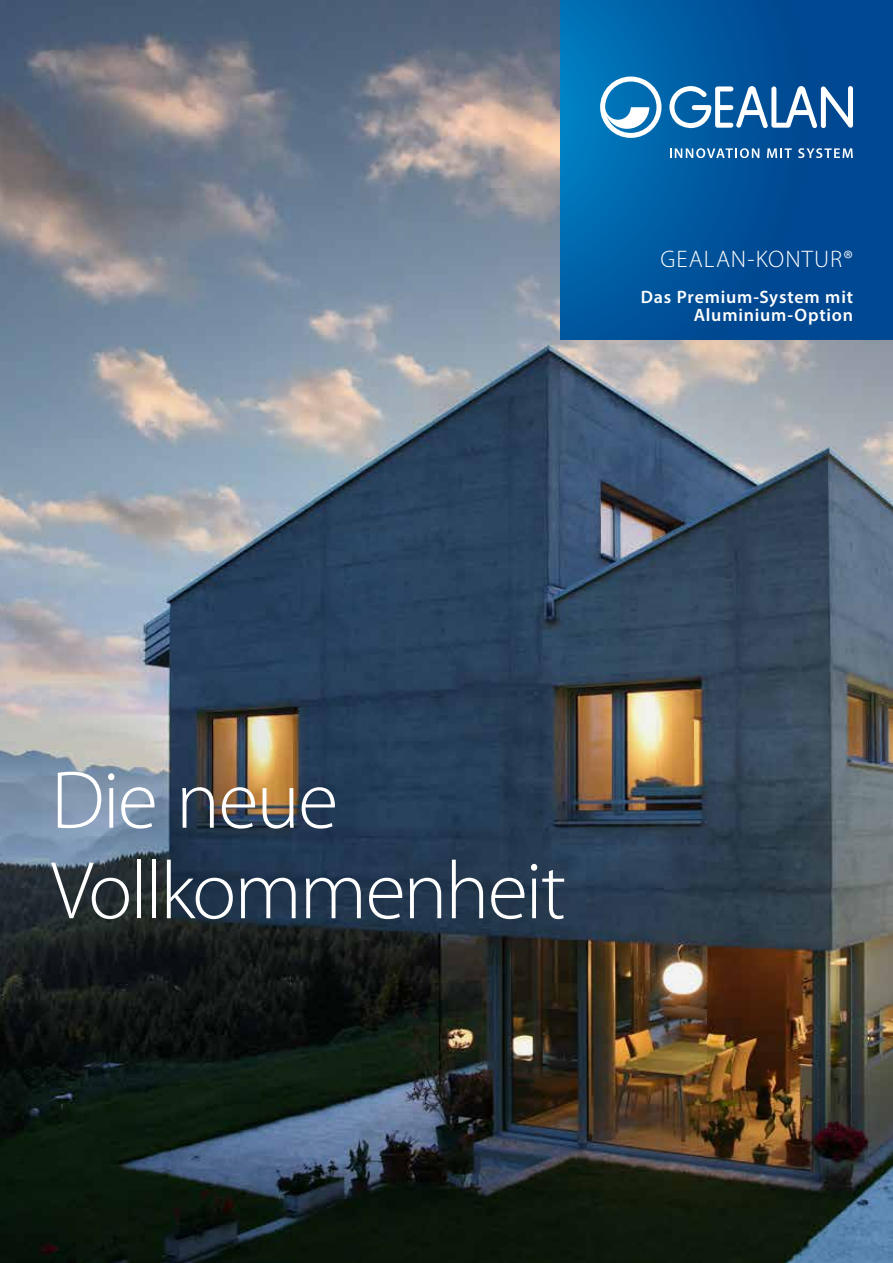
<style>
.page{position:relative;width:893px;height:1263px;background:#fff}
.page>*{position:absolute;margin:0;border:0;box-sizing:border-box;transform-origin:0 0}
.t1{font:300 82.5px/90.4px "Myriad Pro";letter-spacing:-.025em;color:#fff}
.t2{font:300 24px "Myriad Pro";letter-spacing:.04em;color:#fff}
.t3{font:600 18px/18.1px "Myriad Pro";letter-spacing:.045em;color:#fff;text-align:right}
</style>
<div class="page">
<img style="left:0;top:0;width:893px;height:1263px">
<svg style="left:560px;top:0;width:333px;height:339px;background:#00559d"></svg>
<svg style="left:600px;top:77px;width:61px;height:61px"></svg>
<svg style="left:669px;top:86px;width:184px;height:42px"></svg>
<svg style="left:670px;top:148px;width:89px;height:10px"></svg>
<svg style="left:767px;top:148px;width:25px;height:10px"></svg>
<svg style="left:798px;top:148px;width:55px;height:10px"></svg>
<h2 class="t2" style="left:661px;top:244px;width:194px">GEALAN-KONTUR®</h2>
<p class="t3" style="left:641px;top:287px;width:214px">Das Premium-System mit<br>Aluminium-Option</p>
<h1 class="t1" style="left:51px;top:754px;width:517px">Die neue<br>Vollkommenheit</h1>
</div>
